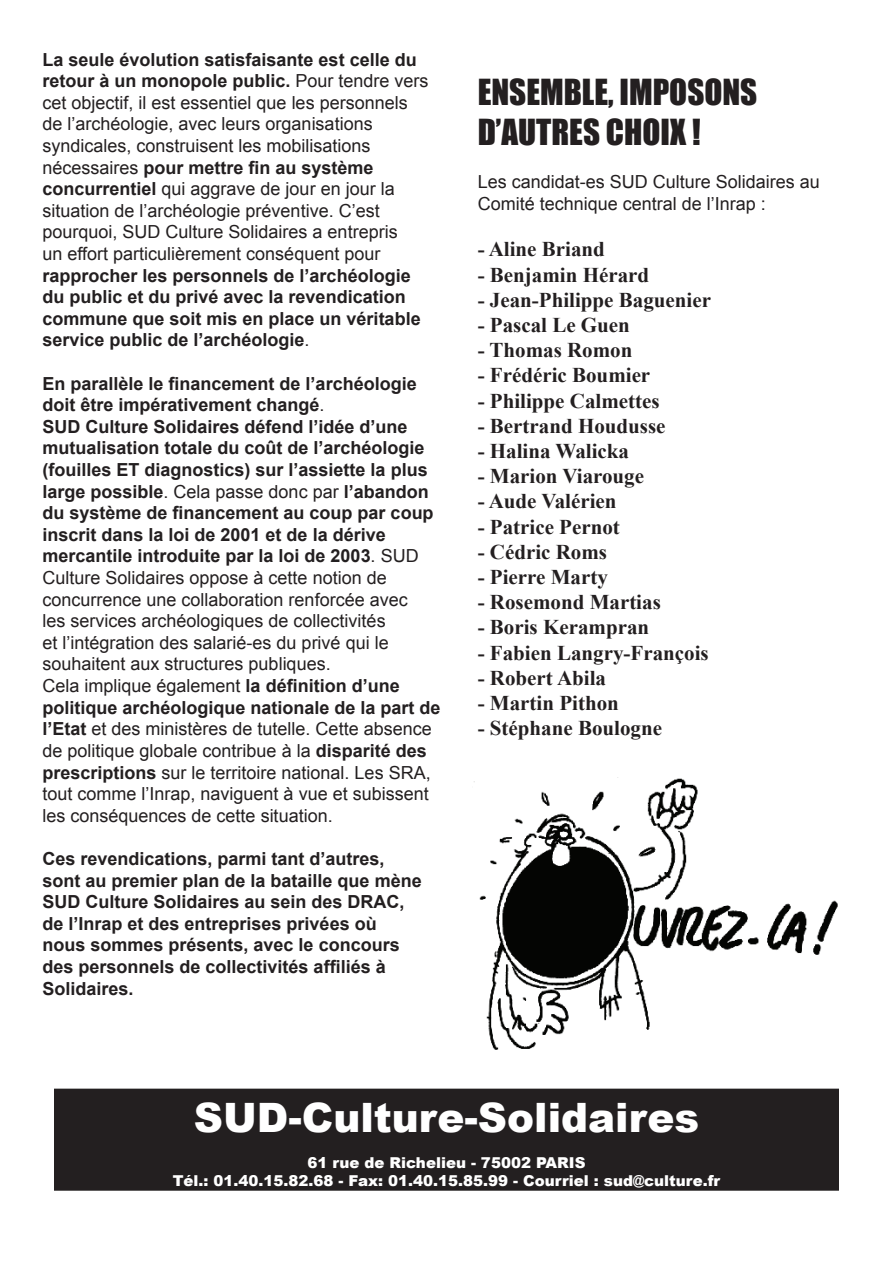
<style>
.page{position:relative;width:893px;height:1263px;background:#fff}
.page>*{position:absolute;margin:0;border:0;box-sizing:border-box;transform-origin:0 0}
.t1{font:900 40.5px "Arial";color:#fff}
.t2{font:33px/39.6px "Impact";color:#231f20}
.t3{font:700 21px "Times New Roman";color:#231f20}
.t4{font:18px/21.6px "Arial";color:#231f20}
.t5{font:700 18px/21.6px "Arial";color:#231f20}
.t6{font:900 15px/18px "Arial";color:#fff;text-align:center}
.s1{font-weight:700}
.s2{font-weight:400}
</style>
<div class="page">
<div style="left:55px;top:1089px;width:783px;height:101px;background:#231f20"></div>
<div style="left:54px;top:1089px;width:785px;height:102px;border:2px solid #231f20"></div>
<img style="left:474px;top:777px;width:364px;height:273px">
<p class="t4" style="left:43px;top:48px;width:388px"><span class="s1">La seule évolution satisfaisante est celle du retour à un monopole public.</span> Pour tendre vers cet objectif, il est essentiel que les personnels de l’archéologie, avec leurs organisations syndicales, construisent les mobilisations nécessaires <span class="s1">pour mettre fin au système concurrentiel</span> qui aggrave de jour en jour la situation de l’archéologie préventive. C’est pourquoi, SUD Culture Solidaires a entrepris<br>un effort particulièrement conséquent pour</p>
<p class="t5" style="left:43px;top:265px;width:380px">rapprocher les personnels de l’archéologie du public et du privé avec la revendication commune que soit mis en place un véritable service public de l’archéologie<span class="s2">.</span></p>
<p class="t4" style="left:43px;top:372px;width:400px"><span class="s1">En parallèle le financement de l’archéologie doit être impérativement changé</span>.<br><span class="s1">SUD Culture Solidaires défend l’idée d’une mutualisation totale du coût de l’archéologie (fouilles ET diagnostics) sur l’assiette la plus large possible</span>. Cela passe donc par <span class="s1">l’abandon du système de financement au coup par coup inscrit dans la loi de 2001 et de la dérive mercantile introduite par la loi de 2003</span>. SUD Culture Solidaires oppose à cette notion de concurrence une collaboration renforcée avec<br>les services archéologiques de collectivités<br>et l’intégration des salarié-es du privé qui le souhaitent aux structures publiques.<br>Cela implique également <span class="s1">la définition d’une politique archéologique nationale de la part de l’Etat</span> et des ministères de tutelle. Cette absence de politique globale contribue à la <span class="s1">disparité des prescriptions</span> sur le territoire national. Les SRA, tout comme l’Inrap, naviguent à vue et subissent les conséquences de cette situation.</p>
<p class="t5" style="left:43px;top:848px;width:381px">Ces revendications, parmi tant d’autres, sont au premier plan de la bataille que mène SUD Culture Solidaires au sein des DRAC, de l’Inrap et des entreprises privées où nous sommes présents, avec le concours des personnels de collectivités affiliés à Solidaires.</p>
<h2 class="t2" style="left:478px;top:72px;width:281px">ENSEMBLE, IMPOSONS<br>D’AUTRES CHOIX !</h2>
<p class="t4" style="left:478px;top:171px;width:344px">Les candidat-es SUD Culture Solidaires au<br>Comité technique central de l’Inrap :</p>
<p class="t3" style="left:478px;top:234px;width:129px">- Aline Briand</p>
<p class="t3" style="left:478px;top:259px;width:173px">- Benjamin Hérard</p>
<p class="t3" style="left:478px;top:285px;width:235px">- Jean-Philippe Baguenier</p>
<p class="t3" style="left:478px;top:310px;width:154px">- Pascal Le Guen</p>
<p class="t3" style="left:478px;top:335px;width:156px">- Thomas Romon</p>
<p class="t3" style="left:478px;top:360px;width:174px">- Frédéric Boumier</p>
<p class="t3" style="left:478px;top:385px;width:183px">- Philippe Calmettes</p>
<p class="t3" style="left:478px;top:411px;width:189px">- Bertrand Houdusse</p>
<p class="t3" style="left:478px;top:436px;width:153px">- Halina Walicka</p>
<p class="t3" style="left:478px;top:461px;width:168px">- Marion Viarouge</p>
<p class="t3" style="left:478px;top:486px;width:140px">- Aude Valérien</p>
<p class="t3" style="left:478px;top:511px;width:144px">- Patrice Pernot</p>
<p class="t3" style="left:478px;top:537px;width:131px">- Cédric Roms</p>
<p class="t3" style="left:478px;top:562px;width:132px">- Pierre Marty</p>
<p class="t3" style="left:478px;top:587px;width:185px">- Rosemond Martias</p>
<p class="t3" style="left:478px;top:612px;width:173px">- Boris Kerampran</p>
<p class="t3" style="left:478px;top:637px;width:232px">- Fabien Langry-François</p>
<p class="t3" style="left:478px;top:663px;width:130px">- Robert Abila</p>
<p class="t3" style="left:478px;top:688px;width:143px">- Martin Pithon</p>
<p class="t3" style="left:478px;top:713px;width:186px">- Stéphane Boulogne</p>
<h1 class="t1" style="left:194px;top:1088px;width:507px">SUD-Culture-Solidaires</h1>
<p class="t6" style="left:173px;top:1153px;width:549px">61 rue de Richelieu - 75002 PARIS<br>Tél.: 01.40.15.82.68 - Fax: 01.40.15.85.99 - Courriel : sud@culture.fr</p>
</div>
